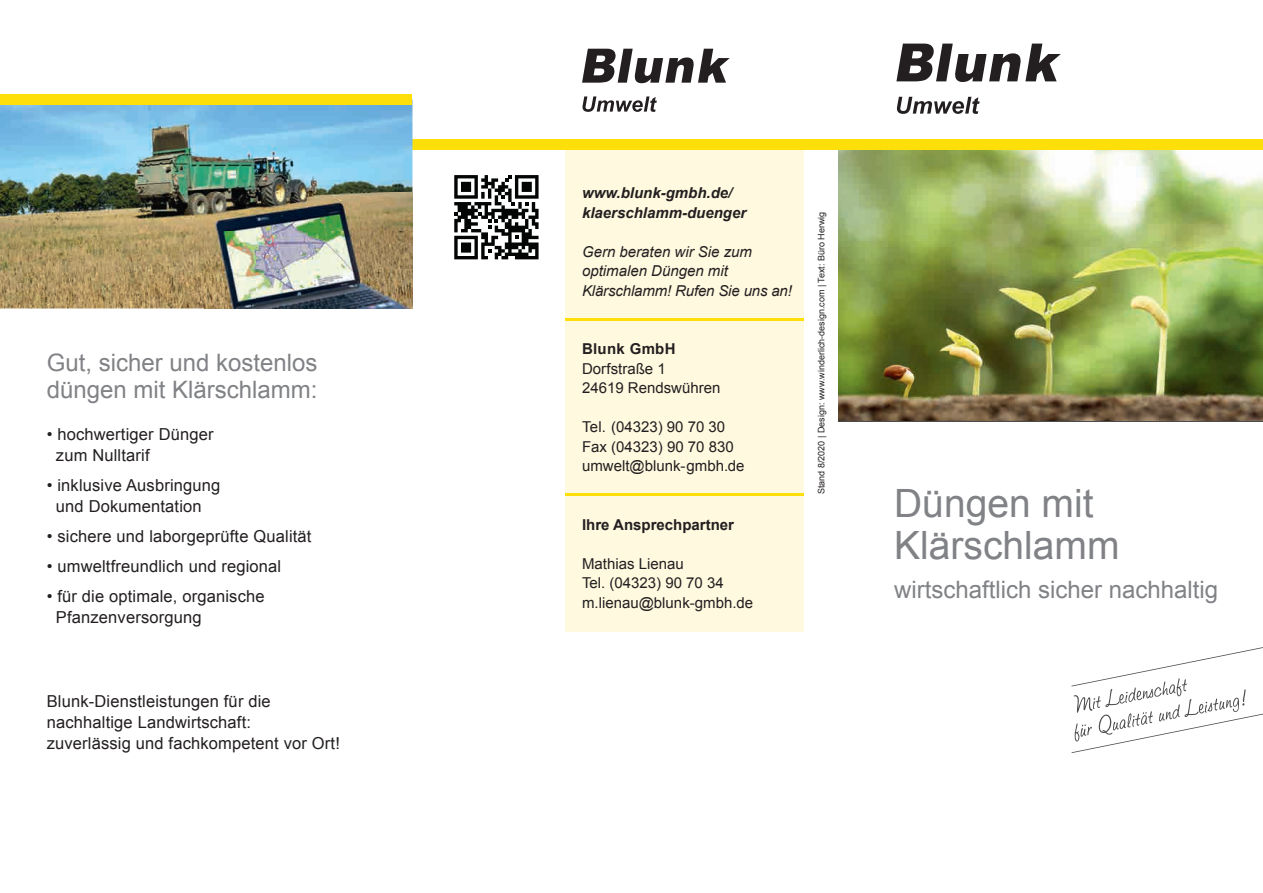
<style>
.page{position:relative;width:1263px;height:893px;background:#fff}
.page>*{position:absolute;margin:0;border:0;box-sizing:border-box;transform-origin:0 0}
.t1{font:39px/42px "Arial";color:#808285}
.t2{font:24px/27px "Arial";color:#808285}
.t3{font:16.5px/21px "Arial";letter-spacing:.01em;color:#231f20}
.t4{font:15px/19.5px "Arial";color:#231f20}
.t5{font:italic 15px/19.5px "Arial";color:#231f20}
.t6{font:italic 700 15px/19.5px "Arial";color:#231f20}
.t7{font:700 15px "Arial";color:#231f20}
.t8{font:700 15px "Arial";letter-spacing:.02em;color:#231f20}
.t9{font:9px "Arial";color:#231f20}
</style>
<div class="page">
<div style="left:566px;top:143px;width:238px;height:489px;background:#fef9df"></div>
<hr style="left:566px;top:318px;width:238px;height:2px;background:#ffdf0a">
<hr style="left:566px;top:493px;width:238px;height:3px;background:#ffdf0a">
<img style="left:838px;top:150px;width:425px;height:271px">
<div style="left:405px;top:139px;width:858px;height:11px;background:#ffdf0a"></div>
<hr style="left:839px;top:421px;width:424px;height:1px;background:#4b4c4d">
<img style="left:0;top:105px;width:412px;height:203px">
<svg style="left:897px;top:97px;width:82px;height:17px"></svg>
<svg style="left:896px;top:44px;width:165px;height:38px"></svg>
<svg style="left:582px;top:96px;width:75px;height:16px"></svg>
<svg style="left:582px;top:49px;width:148px;height:34px"></svg>
<div style="left:0;top:94px;width:412px;height:11px;background:#ffdf0a"></div>
<svg style="left:454px;top:175px;width:84px;height:84px"></svg>
<svg style="left:1071px;top:647px;width:192px;height:106px"></svg>
<img style="left:205px;top:193px;width:207px;height:115px">
<h2 class="t2" style="left:47px;top:349px;width:272px">Gut, sicher und kostenlos düngen mit Klärschlamm:</h2>
<p class="t3" style="left:56px;top:423px;width:159px;text-indent:-9px">• hochwertiger Dünger zum Nulltarif</p>
<p class="t3" style="left:47px;top:474px;width:175px;text-align:center">• inklusive Ausbringung und Dokumentation</p>
<p class="t3" style="left:47px;top:525px;width:266px">• sichere und laborgeprüfte Qualität</p>
<p class="t3" style="left:47px;top:555px;width:236px">• umweltfreundlich und regional</p>
<p class="t3" style="left:56px;top:585px;width:210px;text-indent:-9px">• für die optimale, organische<br>Pfanzenversorgung</p>
<p class="t3" style="left:47px;top:690px;width:295px">Blunk-Dienstleistungen für die nachhaltige Landwirtschaft:<br>zuverlässig und fachkompetent vor Ort!</p>
<p class="t6" style="left:582px;top:184px;width:166px">www.blunk-gmbh.de/ klaerschlamm-duenger</p>
<p class="t5" style="left:582px;top:242px;width:211px">Gern beraten wir Sie zum optimalen Düngen mit<br>Klärschlamm! Rufen Sie uns an!</p>
<p class="t8" style="left:582px;top:339px;width:95px">Blunk GmbH</p>
<p class="t4" style="left:582px;top:359px;width:140px">Dorfstraße 1<br>24619 Rendswühren</p>
<p class="t4" style="left:582px;top:417px;width:164px">Tel. (04323) 90 70 30<br>Fax (04323) 90 70 830 umwelt@blunk-gmbh.de</p>
<p class="t7" style="left:582px;top:514px;width:153px">Ihre Ansprechpartner</p>
<p class="t4" style="left:582px;top:554px;width:173px">Mathias Lienau<br>Tel. (04323) 90 70 34 m.lienau@blunk-gmbh.de</p>
<p class="t9" style="left:815px;top:494px;width:284px;rotate:-90deg">Stand 8/2020 | Design: www.winderlich-design.com | Text: Büro Herwig</p>
<h1 class="t1" style="left:894px;top:483px;width:227px">Düngen mit<br>Klärschlamm</h1>
<h2 class="t2" style="left:894px;top:577px;width:326px">wirtschaftlich sicher nachhaltig</h2>
</div>
